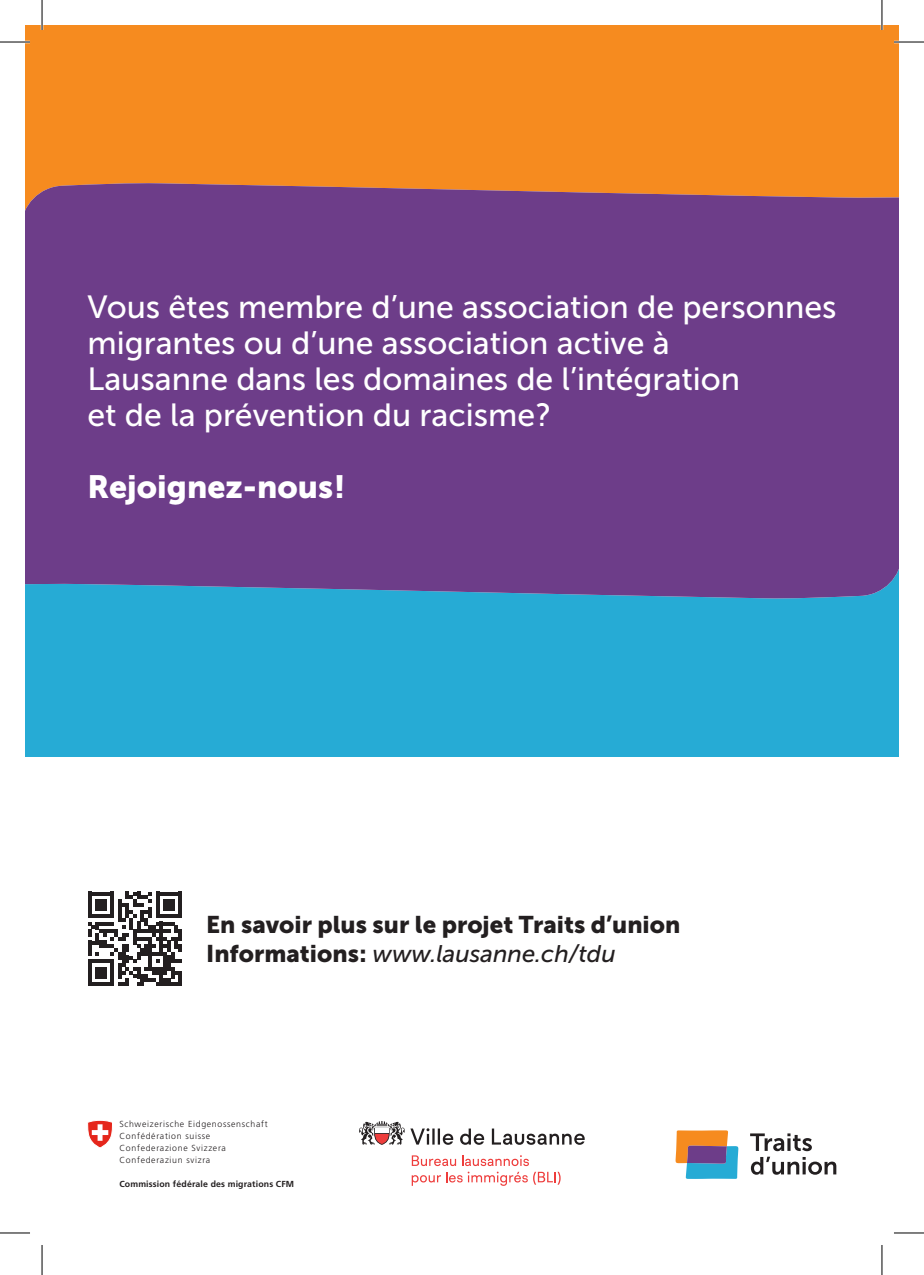
<style>
.page{position:relative;width:924px;height:1275px;background:#fff}
.page>*{position:absolute;margin:0;border:0;box-sizing:border-box;transform-origin:0 0}
.t1{font:32px/36px "Museo Sans 500";color:#fff}
.t2{font:32px "Museo Sans 900";color:#fff}
.t3{font:24px "Museo Sans 900";color:#231f20}
.t4{font:italic 24px "Museo Sans 500";color:#231f20}
.t5{font:300 8.8px/12px "Frutiger";letter-spacing:.08em;color:#231f20}
.t6{font:700 8.8px "Frutiger";letter-spacing:.015em;color:#231f20}
.s1{font-family:"Museo Sans 900";font-style:normal}
</style>
<div class="page">
<div style="left:25px;top:25px;width:873px;height:158px;background:#f68b1f"></div>
<div style="left:25px;top:599px;width:873px;height:157px;background:#26abd5"></div>
<div style="left:25px;top:183px;width:873px;height:416px;background:#6d3d89"></div>
<svg style="left:411px;top:1155px;width:149px;height:30px"></svg>
<svg style="left:410px;top:1128px;width:174px;height:16px"></svg>
<svg style="left:359px;top:1121px;width:45px;height:23px"></svg>
<div style="left:375px;top:1128px;width:13px;height:5px;background:#fff"></div>
<svg style="left:87px;top:1120px;width:26px;height:28px"></svg>
<svg style="left:675px;top:1130px;width:63px;height:48px;background:#98948f"></svg>
<svg style="left:750px;top:1133px;width:85px;height:41px"></svg>
<svg style="left:88px;top:891px;width:94px;height:95px"></svg>
<hr style="left:0;top:41px;width:30px;height:2px;background:#fff">
<hr style="left:893px;top:41px;width:30px;height:2px;background:#fff">
<hr style="left:41px;top:0;width:2px;height:30px;background:#fff">
<hr style="left:880px;top:0;width:2px;height:30px;background:#fff">
<hr style="left:0;top:42px;width:30px;height:1px;background:#000">
<hr style="left:893px;top:42px;width:30px;height:1px;background:#000">
<hr style="left:0;top:1232px;width:30px;height:1px;background:#000">
<hr style="left:893px;top:1232px;width:30px;height:1px;background:#000">
<hr style="left:42px;top:0;width:1px;height:30px;background:#000">
<hr style="left:42px;top:1245px;width:1px;height:30px;background:#000">
<hr style="left:881px;top:0;width:1px;height:30px;background:#000">
<hr style="left:881px;top:1245px;width:1px;height:30px;background:#000">
<p class="t1" style="left:87px;top:289px;width:750px">Vous êtes membre d’une association de personnes migrantes ou d’une association active à<br>Lausanne dans les domaines de l’intégration<br>et de la prévention du racisme ?</p>
<p class="t2" style="left:87px;top:469px;width:259px">Rejoignez-nous !</p>
<p class="t3" style="left:206px;top:911px;width:475px">En savoir plus sur le projet Traits d’union</p>
<p class="t4" style="left:206px;top:940px;width:411px"><span class="s1">Informations :</span> www.lausanne.ch/tdu</p>
<p class="t5" style="left:119px;top:1117px;width:150px">Schweizerische Eidgenossenschaft<br>Confédération suisse<br>Confederazione Svizzera<br>Confederaziun svizra</p>
<p class="t6" style="left:119px;top:1179px;width:176px">Commission fédérale des migrations CFM</p>
</div>
